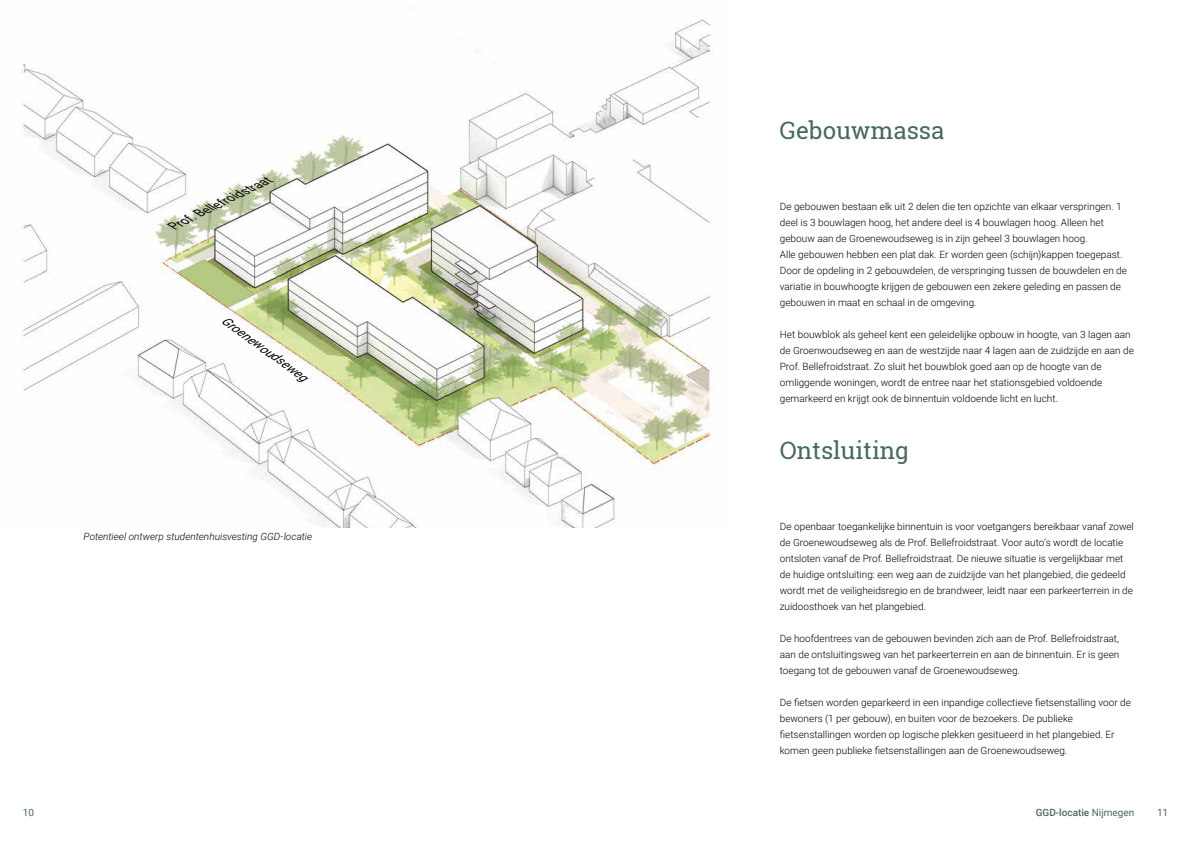
<style>
.page{position:relative;width:1191px;height:842px;background:#fff}
.page>*{position:absolute;margin:0;border:0;box-sizing:border-box;transform-origin:0 0}
.t1{font:24px "Roboto Slab";color:#47695e}
.t2{font:italic 12px "Roboto";color:#000}
.t3{font:300 10px/16px "Roboto";color:#000}
.t4{font:italic 300 10px "Roboto";color:#000}
.t5{font:500 10px "Roboto";color:#47695e}
.t6{font:10px "Roboto";color:#47695e}
.s1{font-weight:400}
</style>
<div class="page">
<img style="left:21px;top:19px;width:693px;height:508px">
<p class="t2" style="left:169px;top:218px;width:112px;rotate:-26deg">Prof. Bellefroidstraat</p>
<p class="t2" style="left:228px;top:311px;width:104px;rotate:36deg">Groenewoudseweg</p>
<p class="t4" style="left:84px;top:530px;width:230px">Potentieel ontwerp studentenhuisvesting GGD-locatie</p>
<h1 class="t1" style="left:780px;top:114px;width:166px">Gebouwmassa</h1>
<p class="t3" style="left:780px;top:198px;width:349px">De gebouwen bestaan elk uit 2 delen die ten opzichte van elkaar verspringen. 1 deel is 3 bouwlagen hoog, het andere deel is 4 bouwlagen hoog. Alleen het gebouw aan de Groenewoudseweg is in zijn geheel 3 bouwlagen hoog.<br>Alle gebouwen hebben een plat dak. Er worden geen (schijn)kappen toegepast.<br>Door de opdeling in 2 gebouwdelen, de verspringing tussen de bouwdelen en de variatie in bouwhoogte krijgen de gebouwen een zekere geleding en passen de gebouwen in maat en schaal in de omgeving.</p>
<p class="t3" style="left:780px;top:326px;width:355px">Het bouwblok als geheel kent een geleidelijke opbouw in hoogte, van 3 lagen aan de Groenwoudseweg en aan de westzijde naar 4 lagen aan de zuidzijde en aan de Prof. Bellefroidstraat. Zo sluit het bouwblok goed aan op de hoogte van de omliggende woningen, wordt de entree naar het stationsgebied voldoende gemarkeerd en krijgt ook de binnentuin voldoende licht en lucht.</p>
<h1 class="t1" style="left:780px;top:434px;width:131px">Ontsluiting</h1>
<p class="t3" style="left:780px;top:518px;width:355px">De openbaar toegankelijke binnentuin is voor voetgangers bereikbaar vanaf zowel de Groenewoudseweg als de Prof. Bellefroidstraat. Voor auto’s wordt de locatie ontsloten vanaf de Prof. Bellefroidstraat. De nieuwe situatie is vergelijkbaar met de huidige ontsluiting: een weg aan de zuidzijde van het plangebied, die gedeeld wordt met de veiligheidsregio en de brandweer, leidt naar een parkeerterrein in de zuidoosthoek van het plangebied.</p>
<p class="t3" style="left:780px;top:630px;width:341px;text-align:justify">De hoofdentrees van de gebouwen bevinden zich aan de Prof. Bellefroidstraat, aan de ontsluitingsweg van het parkeerterrein en aan de binnentuin. Er is geen toegang tot de gebouwen vanaf de Groenewoudseweg.</p>
<p class="t3" style="left:780px;top:694px;width:353px">De fietsen worden geparkeerd in een inpandige collectieve fietsenstalling voor de bewoners (1 per gebouw), en buiten voor de bezoekers. De publieke fietsenstallingen worden op logische plekken gesitueerd in het plangebied. Er komen geen publieke fietsenstallingen aan de Groenewoudseweg.</p>
<p class="t6" style="left:23px;top:806px;width:13px">10</p>
<p class="t5" style="left:1035px;top:806px;width:100px">GGD-locatie <span class="s1">Nijmegen</span></p>
<p class="t6" style="left:1157px;top:806px;width:13px">11</p>
</div>
